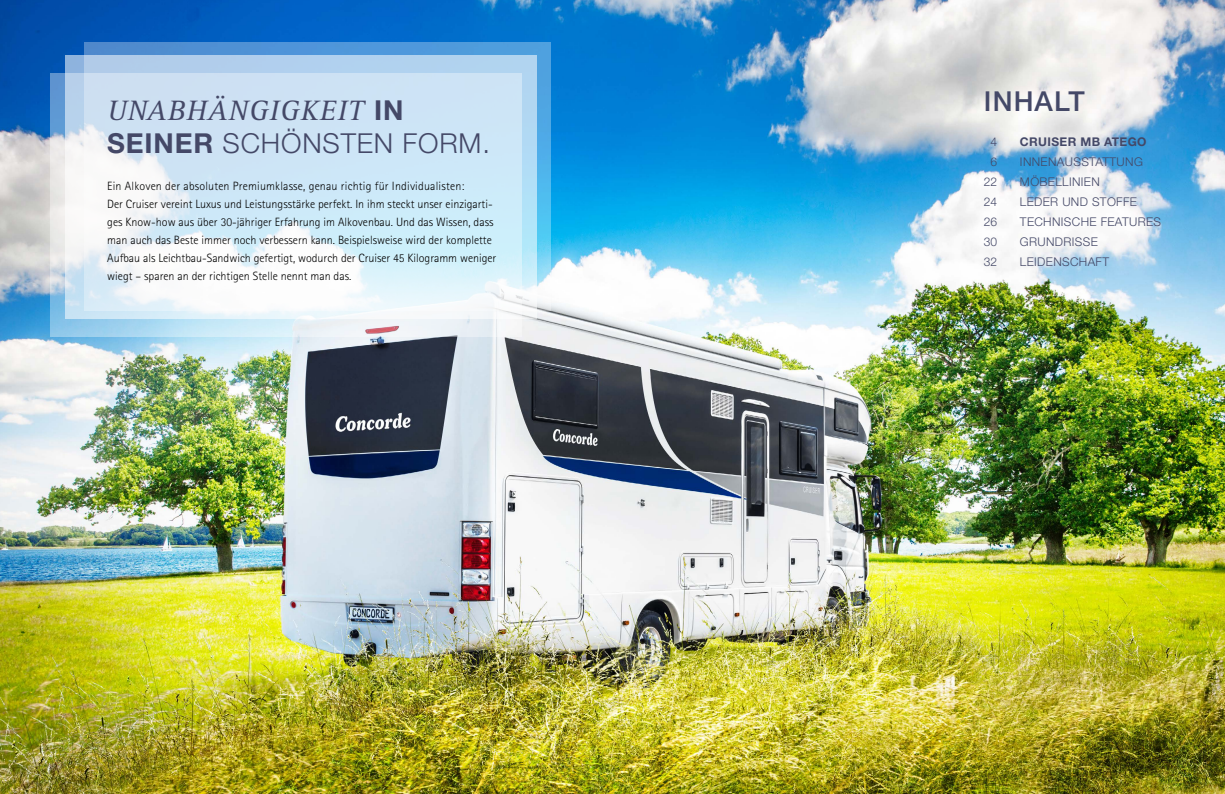
<style>
.page{position:relative;width:1225px;height:794px;background:#fff}
.page>*{position:absolute;margin:0;border:0;box-sizing:border-box;transform-origin:0 0}
.t1{font:italic 29px "Rotis Serif";letter-spacing:.03em;color:#444867}
.t2{font:300 27.5px "Helvetica Neue";letter-spacing:.03em;color:#444867}
.t3{font:500 27.5px "Helvetica Neue";letter-spacing:.04em;color:#444867}
.t4{font:300 12px/18px "Rotis Sans Serif";color:#000}
.t5{font:300 12px "Helvetica Neue";letter-spacing:.03em;color:#444867}
.t6{font:700 12px "Helvetica Neue";letter-spacing:.03em;color:#444867}
.s1{font-family:"Helvetica Neue";font-weight:700;font-style:normal;font-size:27.5px}
.s2{font-weight:700}
</style>
<div class="page">
<img style="left:0;top:0;width:1225px;height:794px">
<svg style="left:84px;top:43px;width:467px;height:268px"></svg>
<svg style="left:50px;top:73px;width:472px;height:264px;fill:#cdeaf8"></svg>
<h1 class="t1" style="left:107px;top:94px;width:298px">UNABHÄNGIGKEIT <span class="s1">IN</span></h1>
<h2 class="t3" style="left:984px;top:85px;width:102px">INHALT</h2>
<h2 class="t2" style="left:107px;top:126px;width:384px"><span class="s2">SEINER</span> SCHÖNSTEN FORM.</h2>
<p class="t4" style="left:107px;top:177px;width:390px">Ein Alkoven der absoluten Premiumklasse, genau richtig für Individualisten:<br>Der Cruiser vereint Luxus und Leistungsstärke perfekt. In ihm steckt unser einzigarti&shy;ges Know-how aus über 30-jähriger Erfahrung im Alkovenbau. Und das Wissen, dass man auch das Beste immer noch verbessern kann. Beispielsweise wird der komplette Aufbau als Leichtbau-Sandwich gefertigt, wodurch der Cruiser 45 Kilogramm weniger wiegt – sparen an der richtigen Stelle nennt man das.</p>
<p class="t5" style="left:990px;top:135px;width:8px">4</p>
<p class="t6" style="left:1020px;top:135px;width:128px">CRUISER MB ATEGO</p>
<p class="t5" style="left:990px;top:155px;width:8px">6</p>
<p class="t5" style="left:1020px;top:155px;width:124px">INNENAUSSTATTUNG</p>
<p class="t5" style="left:984px;top:175px;width:15px">22</p>
<p class="t5" style="left:1020px;top:175px;width:81px">MÖBELLINIEN</p>
<p class="t5" style="left:984px;top:195px;width:15px">24</p>
<p class="t5" style="left:1020px;top:195px;width:118px">LEDER UND STOFFE</p>
<p class="t5" style="left:984px;top:215px;width:15px">26</p>
<p class="t5" style="left:1020px;top:215px;width:143px">TECHNISCHE FEATURES</p>
<p class="t5" style="left:984px;top:235px;width:15px">30</p>
<p class="t5" style="left:1020px;top:235px;width:79px">GRUNDRISSE</p>
<p class="t5" style="left:984px;top:255px;width:15px">32</p>
<p class="t5" style="left:1020px;top:255px;width:91px">LEIDENSCHAFT</p>
</div>
